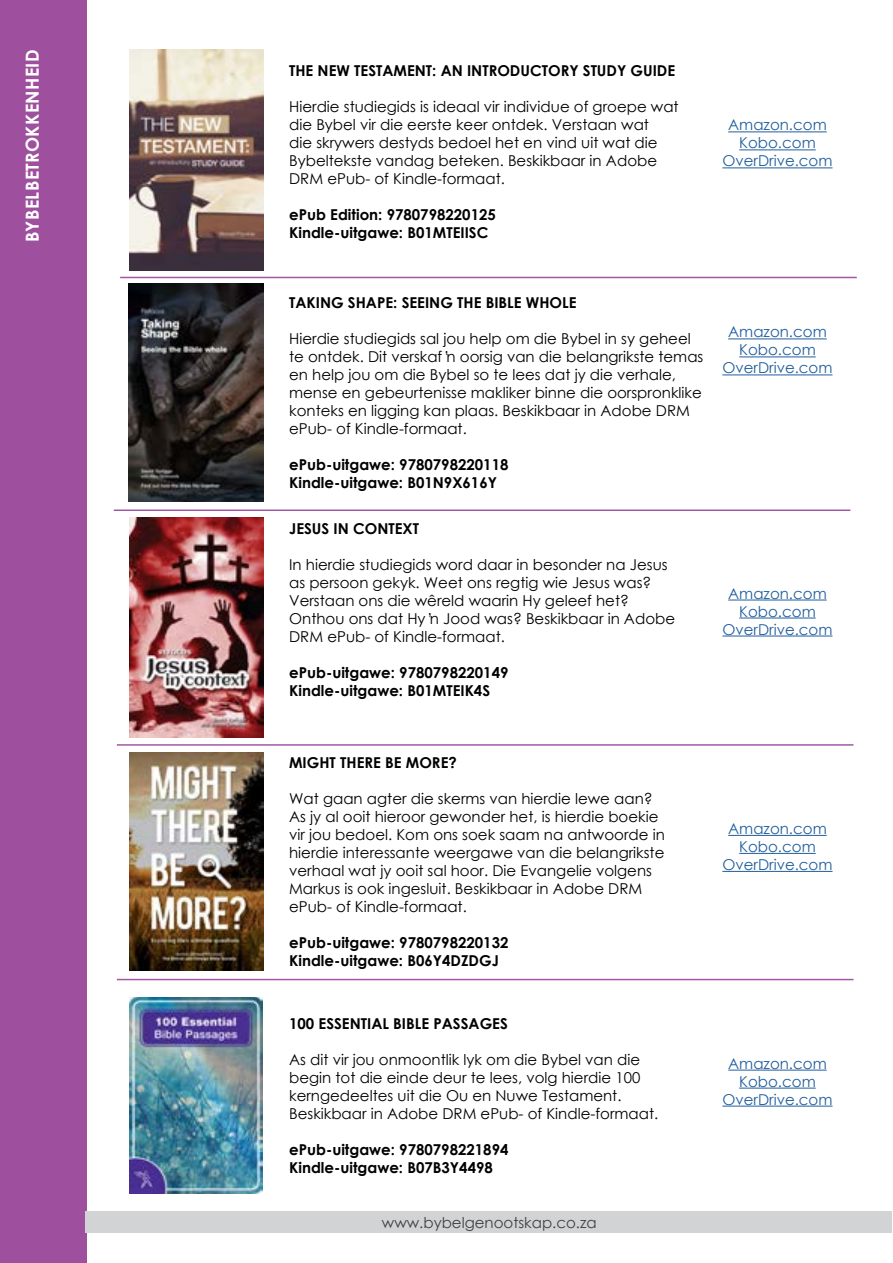
<style>
.page{position:relative;width:893px;height:1263px;background:#fff}
.page>*{position:absolute;margin:0;border:0;box-sizing:border-box;transform-origin:0 0}
.t1{font:700 18px "Century Gothic";letter-spacing:.02em;color:#fff}
.t2{font:15px/18px "Century Gothic";color:#000}
.t3{font:700 15px/18px "Century Gothic";color:#000}
.t4{font:15px/18px "Century Gothic";color:#215e9e;text-align:center}
.t5{font:15px "Century Gothic";color:#414042}
</style>
<div class="page">
<div style="left:0;top:0;width:86px;height:1263px;background:#9e509f"></div>
<div style="left:86px;top:1211px;width:806px;height:21px;background:#d1d3d4"></div>
<hr style="left:117px;top:979px;width:736px;height:1px;background:#9e509f">
<hr style="left:117px;top:744px;width:736px;height:2px;background:#9e509f">
<hr style="left:114px;top:509px;width:736px;height:2px;background:#9e509f">
<hr style="left:120px;top:277px;width:737px;height:1px;background:#9e509f">
<img style="left:129px;top:49px;width:135px;height:221px">
<img style="left:128px;top:284px;width:136px;height:218px">
<img style="left:129px;top:517px;width:135px;height:221px">
<img style="left:129px;top:997px;width:133px;height:196px">
<img style="left:129px;top:753px;width:135px;height:217px">
<hr style="left:728px;top:131px;width:99px;height:1px;background:#215e9e">
<hr style="left:739px;top:149px;width:77px;height:1px;background:#215e9e">
<hr style="left:722px;top:167px;width:110px;height:1px;background:#215e9e">
<hr style="left:728px;top:338px;width:99px;height:1px;background:#215e9e">
<hr style="left:739px;top:356px;width:77px;height:1px;background:#215e9e">
<hr style="left:722px;top:374px;width:110px;height:1px;background:#215e9e">
<hr style="left:728px;top:600px;width:99px;height:1px;background:#215e9e">
<hr style="left:739px;top:618px;width:77px;height:1px;background:#215e9e">
<hr style="left:722px;top:636px;width:110px;height:1px;background:#215e9e">
<hr style="left:728px;top:835px;width:99px;height:1px;background:#215e9e">
<hr style="left:739px;top:853px;width:77px;height:1px;background:#215e9e">
<hr style="left:722px;top:871px;width:110px;height:1px;background:#215e9e">
<hr style="left:728px;top:1070px;width:99px;height:1px;background:#215e9e">
<hr style="left:739px;top:1088px;width:77px;height:1px;background:#215e9e">
<hr style="left:722px;top:1106px;width:110px;height:1px;background:#215e9e">
<p class="t1" style="left:19px;top:242px;width:194px;rotate:-90deg">BYBELBETROKKENHEID</p>
<p class="t3" style="left:289px;top:60px;width:388px">THE NEW TESTAMENT: AN INTRODUCTORY STUDY GUIDE</p>
<p class="t2" style="left:289px;top:97px;width:391px">Hierdie studiegids is ideaal vir individue of groepe wat die Bybel vir die eerste keer ontdek. Verstaan wat<br>die skrywers destyds bedoel het en vind uit wat die Bybeltekste vandag beteken. Beskikbaar in Adobe DRM ePub- of Kindle-formaat.</p>
<p class="t3" style="left:289px;top:204px;width:208px">ePub Edition: 9780798220125<br>Kindle-uitgawe: B01MTEIISC</p>
<p class="t4" style="left:722px;top:116px;width:112px">Amazon.com<br>Kobo.com<br>OverDrive.com</p>
<p class="t3" style="left:289px;top:293px;width:289px">TAKING SHAPE: SEEING THE BIBLE WHOLE</p>
<p class="t2" style="left:289px;top:330px;width:416px">Hierdie studiegids sal jou help om die Bybel in sy geheel te ontdek. Dit verskaf ŉ oorsig van die belangrikste temas en help jou om die Bybel so te lees dat jy die verhale, mense en gebeurtenisse makliker binne die oorspronklike konteks en ligging kan plaas. Beskikbaar in Adobe DRM ePub- of Kindle-formaat.</p>
<p class="t3" style="left:289px;top:455px;width:221px">ePub-uitgawe: 9780798220118<br>Kindle-uitgawe: B01N9X616Y</p>
<p class="t3" style="left:289px;top:519px;width:131px">JESUS IN CONTEXT</p>
<p class="t2" style="left:289px;top:556px;width:387px">In hierdie studiegids word daar in besonder na Jesus as persoon gekyk. Weet ons regtig wie Jesus was?<br>Verstaan ons die wêreld waarin Hy geleef het?<br>Onthou ons dat Hy ŉ Jood was? Beskikbaar in Adobe DRM ePub- of Kindle-formaat.</p>
<p class="t3" style="left:289px;top:663px;width:221px">ePub-uitgawe: 9780798220149<br>Kindle-uitgawe: B01MTEIK4S</p>
<p class="t4" style="left:722px;top:323px;width:112px">Amazon.com<br>Kobo.com<br>OverDrive.com</p>
<p class="t4" style="left:722px;top:584px;width:112px">Amazon.com<br>Kobo.com<br>OverDrive.com</p>
<p class="t3" style="left:289px;top:753px;width:169px">MIGHT THERE BE MORE?</p>
<p class="t2" style="left:289px;top:789px;width:377px">Wat gaan agter die skerms van hierdie lewe aan?<br>As jy al ooit hieroor gewonder het, is hierdie boekie vir jou bedoel. Kom ons soek saam na antwoorde in hierdie interessante weergawe van die belangrikste verhaal wat jy ooit sal hoor. Die Evangelie volgens Markus is ook ingesluit. Beskikbaar in Adobe DRM ePub- of Kindle-formaat.</p>
<p class="t3" style="left:289px;top:933px;width:221px">ePub-uitgawe: 9780798220132<br>Kindle-uitgawe: B06Y4DZDGJ</p>
<p class="t3" style="left:289px;top:1014px;width:220px">100 ESSENTIAL BIBLE PASSAGES</p>
<p class="t2" style="left:289px;top:1050px;width:371px">As dit vir jou onmoontlik lyk om die Bybel van die begin tot die einde deur te lees, volg hierdie 100 kerngedeeltes uit die Ou en Nuwe Testament.<br>Beskikbaar in Adobe DRM ePub- of Kindle-formaat.</p>
<p class="t3" style="left:289px;top:1140px;width:221px">ePub-uitgawe: 9780798221894<br>Kindle-uitgawe: B07B3Y4498</p>
<p class="t5" style="left:382px;top:1212px;width:216px">www.bybelgenootskap.co.za</p>
<p class="t4" style="left:722px;top:819px;width:112px">Amazon.com<br>Kobo.com<br>OverDrive.com</p>
<p class="t4" style="left:722px;top:1054px;width:112px">Amazon.com<br>Kobo.com<br>OverDrive.com</p>
</div>
